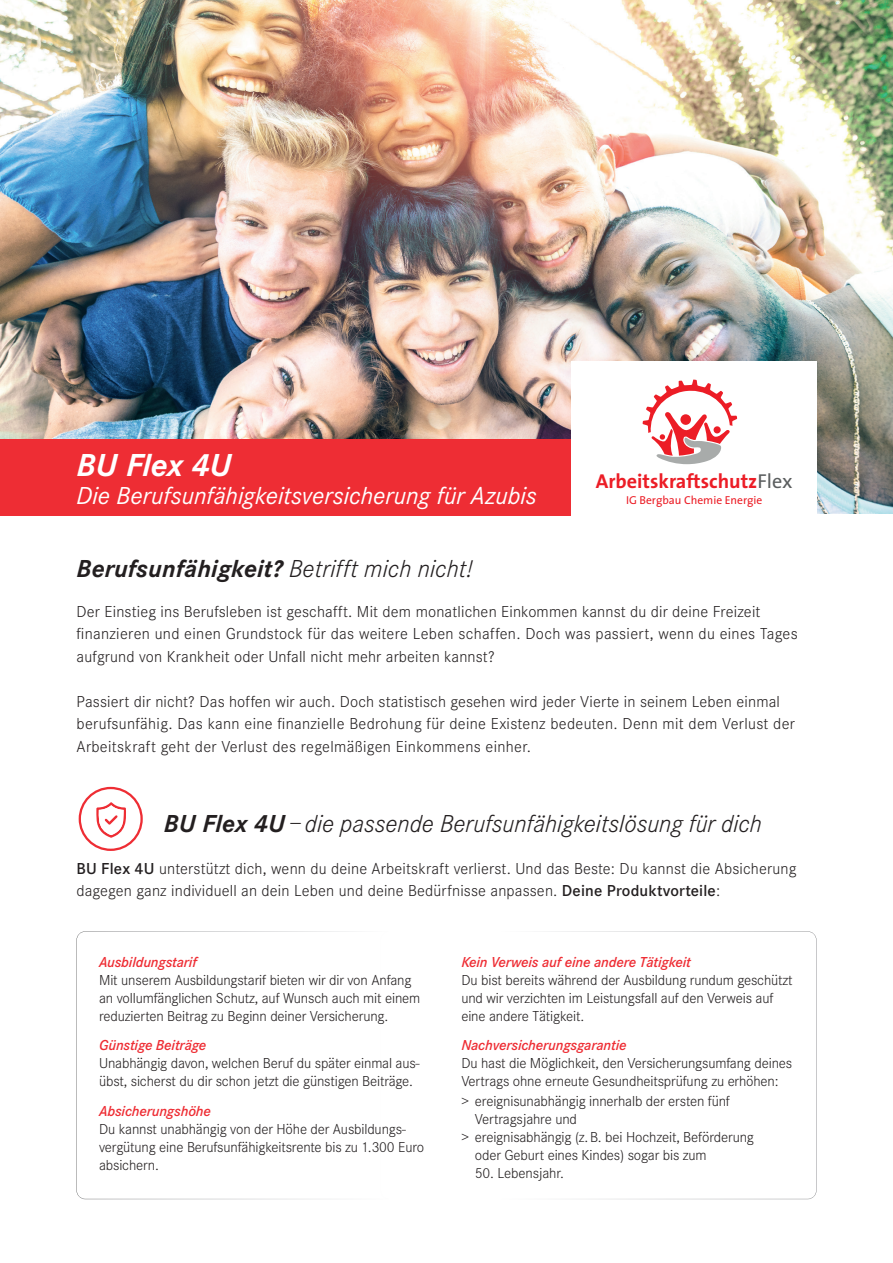
<style>
.page{position:relative;width:893px;height:1263px;background:#fff}
.page>*{position:absolute;margin:0;border:0;box-sizing:border-box;transform-origin:0 0}
.t1{font:italic 700 33px "Corporate S";letter-spacing:-.01em;color:#fff}
.t2{font:italic 300 25.5px "Corporate S";color:#231f20}
.t3{font:italic 25.5px "Corporate S";color:#fff}
.t4{font:italic 700 25.5px "Corporate S";letter-spacing:.005em;color:#231f20}
.t5{font:700 20.25px "The Sans";color:#ec1d26}
.t6{font:300 16.5px/22.5px "Corporate S";letter-spacing:.01em;color:#231f20}
.t7{font:300 15px/18px "Corporate S";letter-spacing:-.01em;color:#231f20}
.t8{font:italic 600 15px "Corporate S";letter-spacing:-.01em;color:#ee2d34}
.t9{font:11.55px "The Sans";color:#ec1d26}
.s1{font-weight:300}
.s2{font-weight:400;color:#5a5d5e}
.s3{font-weight:700}
.s4{font-weight:600}
</style>
<div class="page">
<img style="left:0;top:0;width:893px;height:514px">
<svg style="left:549px;top:931px;width:267px;height:268px"></svg>
<img style="left:77px;top:931px;width:273px;height:268px">
<div style="left:0;top:439px;width:582px;height:76px;background:#ee2d34"></div>
<div style="left:79px;top:787px;width:64px;height:64px;border:2px solid #ee2d34;border-radius:50%"></div>
<svg style="left:96px;top:802px;width:30px;height:36px"></svg>
<div style="left:571px;top:361px;width:245px;height:159px;background:#fff"></div>
<svg style="left:643px;top:379px;width:94px;height:85px"></svg>
<h1 class="t1" style="left:77px;top:445px;width:156px">BU Flex 4U</h1>
<h2 class="t3" style="left:77px;top:481px;width:462px">Die Berufsunfähigkeitsversicherung für Azubis</h2>
<h2 class="t4" style="left:77px;top:553px;width:398px">Berufsunfähigkeit? <span class="s1">Betrifft mich nicht!</span></h2>
<h3 class="t5" style="left:596px;top:465px;width:198px">Arbeitskraftschutz<span class="s2">Flex</span></h3>
<p class="t9" style="left:626px;top:490px;width:138px">IG Bergbau Chemie Energie</p>
<p class="t6" style="left:77px;top:600px;width:723px">Der Einstieg ins Berufsleben ist geschafft. Mit dem monatlichen Einkommen kannst du dir deine Freizeit finanzieren und einen Grundstock für das weitere Leben schaffen. Doch was passiert, wenn du eines Tages aufgrund von Krankheit oder Unfall nicht mehr arbeiten kannst?</p>
<p class="t6" style="left:77px;top:690px;width:720px">Passiert dir nicht? Das hoffen wir auch. Doch statistisch gesehen wird jeder Vierte in seinem Leben einmal berufsunfähig. Das kann eine finanzielle Bedrohung für deine Existenz bedeuten. Denn mit dem Verlust der<br>Arbeitskraft geht der Verlust des regelmäßigen Einkommens einher.</p>
<h2 class="t2" style="left:164px;top:809px;width:600px"><span class="s3">BU Flex 4U</span> – die passende Berufsunfähigkeitslösung für dich</h2>
<p class="t6" style="left:77px;top:857px;width:721px"><span class="s4">BU Flex 4U</span> unterstützt dich, wenn du deine Arbeitskraft verlierst. Und das Beste: Du kannst die Absicherung dagegen ganz individuell an dein Leben und deine Bedürfnisse anpassen. <span class="s4">Deine Produktvorteile</span>:</p>
<p class="t8" style="left:99px;top:953px;width:99px">Ausbildungstarif</p>
<p class="t7" style="left:99px;top:971px;width:323px">Mit unserem Ausbildungstarif bieten wir dir von Anfang an vollumfänglichen Schutz, auf Wunsch auch mit einem reduzierten Beitrag zu Beginn deiner Versicherung.</p>
<p class="t8" style="left:99px;top:1036px;width:109px">Günstige Beiträge</p>
<p class="t7" style="left:99px;top:1054px;width:322px">Unabhängig davon, welchen Beruf du später einmal aus&shy;übst, sicherst du dir schon jetzt die günstigen Beiträge.</p>
<p class="t8" style="left:99px;top:1102px;width:113px">Absicherungshöhe</p>
<p class="t7" style="left:99px;top:1120px;width:327px">Du kannst unabhängig von der Höhe der Ausbildungs&shy;vergütung eine Berufsunfähigkeitsrente bis zu 1.300 Euro absichern.</p>
<p class="t8" style="left:461px;top:953px;width:231px">Kein Verweis auf eine andere Tätigkeit</p>
<p class="t7" style="left:461px;top:971px;width:333px">Du bist bereits während der Ausbildung rundum geschützt und wir verzichten im Leistungsfall auf den Verweis auf eine andere Tätigkeit.</p>
<p class="t8" style="left:461px;top:1036px;width:167px">Nachversicherungsgarantie</p>
<p class="t7" style="left:461px;top:1054px;width:332px">Du hast die Möglichkeit, den Versicherungsumfang deines<br>Vertrags ohne erneute Gesundheitsprüfung zu erhöhen:</p>
<p class="t7" style="left:461px;top:1092px;width:270px">&gt; ereignisunabhängig innerhalb der ersten fünf</p>
<p class="t7" style="left:475px;top:1110px;width:104px">Vertragsjahre und</p>
<p class="t7" style="left:461px;top:1128px;width:294px">&gt; ereignisabhängig (z. B. bei Hochzeit, Beförderung</p>
<p class="t7" style="left:475px;top:1146px;width:233px">oder Geburt eines Kindes) sogar bis zum</p>
<p class="t7" style="left:475px;top:1164px;width:91px">50. Lebensjahr.</p>
</div>
